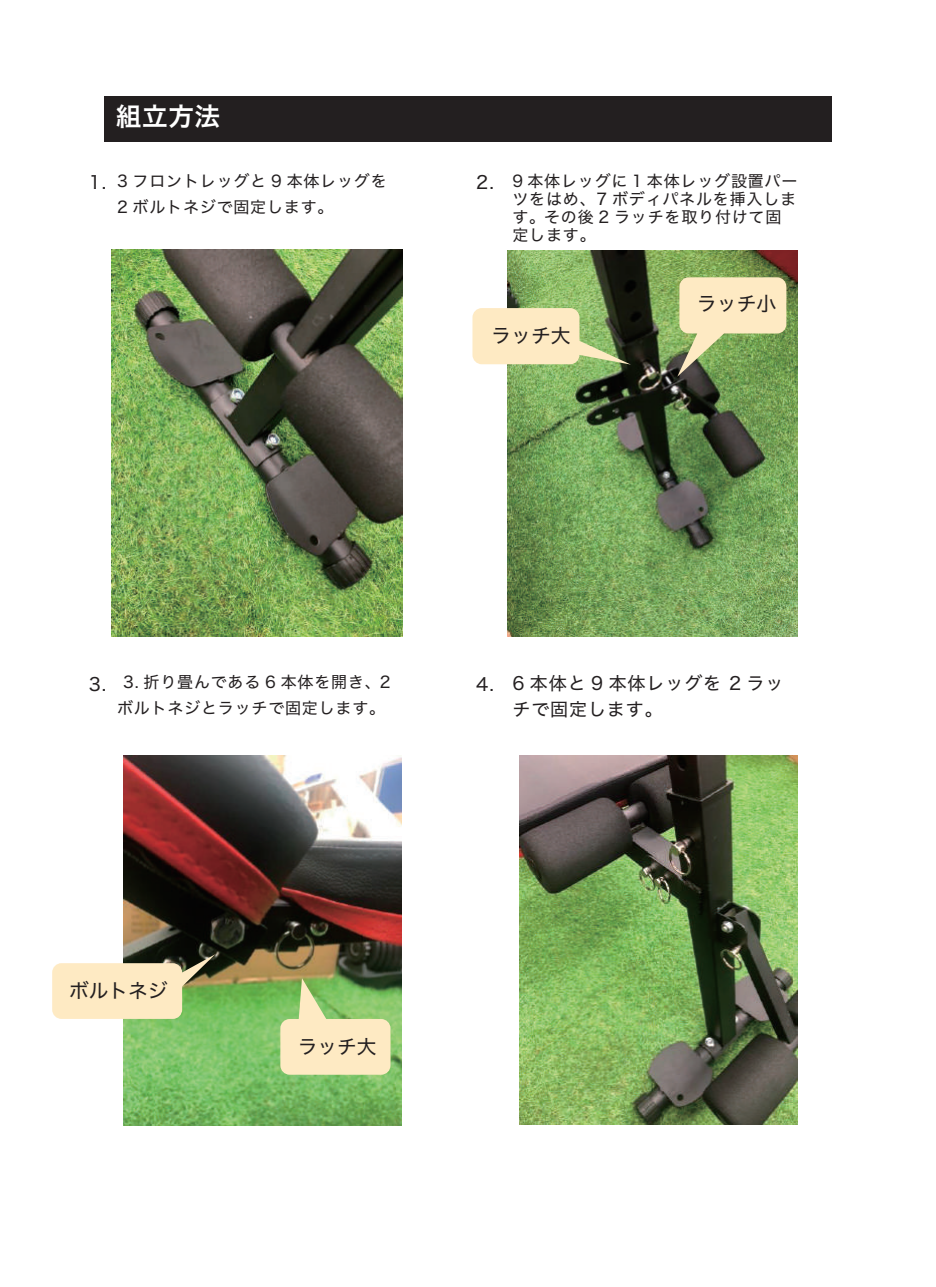
<style>
.page{position:relative;width:936px;height:1287px;background:#fff}
.page>*{position:absolute;margin:0;border:0;box-sizing:border-box;transform-origin:0 0}
.t1{font:25.6px "Hiragino Sans W6";color:#fff}
.t2{font:19.8px "Hiragino Sans W4";letter-spacing:.005em;color:#231f20}
.t3{font:19.6px "Hiragino Sans W4";color:#231f20}
.t4{font:18px/26px "Hiragino Sans W4";letter-spacing:.05em;color:#231f20}
.t5{font:16px/18px "Hiragino Sans W4";letter-spacing:.05em;color:#231f20}
</style>
<div class="page">
<div style="left:104px;top:96px;width:727px;height:45px;background:#231f20"></div>
<img style="left:112px;top:250px;width:290px;height:386px">
<img style="left:507px;top:250px;width:290px;height:386px">
<img style="left:123px;top:755px;width:278px;height:370px">
<img style="left:520px;top:755px;width:277px;height:370px">
<svg style="left:472px;top:308px;width:159px;height:57px;background:#d0ca9f"></svg>
<svg style="left:677px;top:277px;width:109px;height:100px;background:#c5c995"></svg>
<svg style="left:52px;top:954px;width:163px;height:65px;background:#d4cea6"></svg>
<svg style="left:280px;top:978px;width:110px;height:97px;background:#cad59b"></svg>
<h1 class="t1" style="left:116px;top:94px;width:106px">組立方法</h1>
<p class="t5" style="left:117px;top:167px;width:271px;line-height:26px">3 フロントレッグと 9 本体レッグを<br>2 ボルトネジで固定します。</p>
<p class="t5" style="left:512px;top:171px;width:286px">9 本体レッグに 1 本体レッグ設置パーツをはめ、7 ボディパネルを挿入します。その後 2 ラッチを取り付けて固定します。</p>
<p class="t4" style="left:89px;top:168px;width:19px">1.</p>
<p class="t4" style="left:476px;top:168px;width:19px">2.</p>
<p class="t2" style="left:491px;top:318px;width:81px">ラッチ大</p>
<p class="t2" style="left:697px;top:286px;width:81px">ラッチ小</p>
<p class="t5" style="left:117px;top:668px;width:275px;line-height:26px;text-align:center">3. 折り畳んである 6 本体を開き、2ボルトネジとラッチで固定します。</p>
<p class="t4" style="left:512px;top:669px;width:272px">6 本体と 9 本体レッグを 2 ラッチで固定します。</p>
<p class="t4" style="left:89px;top:670px;width:19px">3.</p>
<p class="t4" style="left:476px;top:670px;width:19px">4.</p>
<p class="t3" style="left:69px;top:974px;width:100px">ボルトネジ</p>
<p class="t3" style="left:298px;top:1029px;width:80px">ラッチ大</p>
</div>
